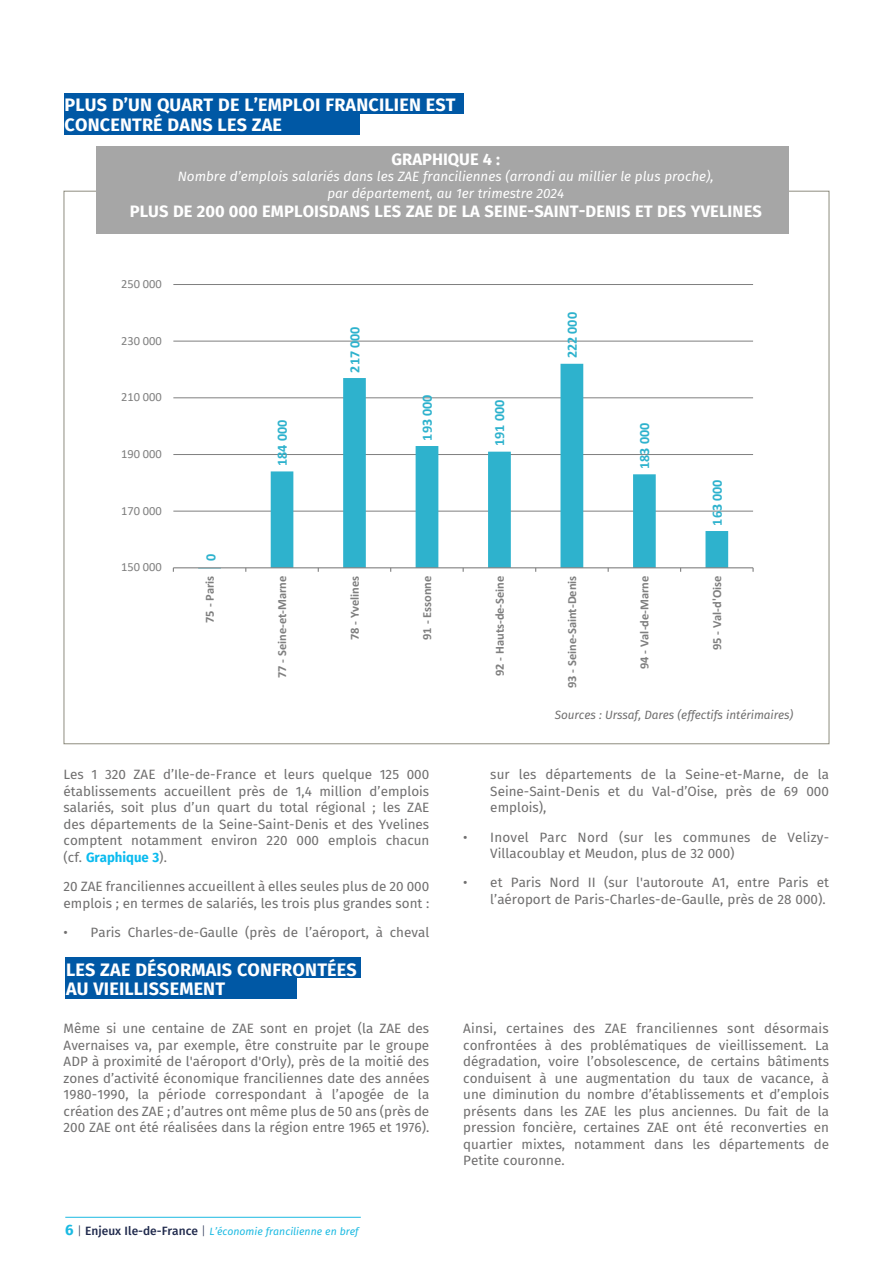
<style>
.page{position:relative;width:893px;height:1263px;background:#fff}
.page>*{position:absolute;margin:0;border:0;box-sizing:border-box;transform-origin:0 0}
.t1{font:700 18px/19.5px "Fira Sans";letter-spacing:.01em;color:#fff}
.t2{font:700 16.5px "Fira Sans";letter-spacing:.01em;color:#fff}
.t3{font:700 14.1px "Calibri";letter-spacing:-.005em;color:#2eb2cd}
.t4{font:13.5px/16.5px "Fira Sans";color:#706f6f;text-align:justify}
.t5{font:italic 13.5px/16.2px "Fira Sans";color:#fff;text-align:center}
.t6{font:700 12.45px "Calibri";color:#7f7f7f}
.t7{font:12.45px "Calibri";letter-spacing:-.005em;color:#7f7f7f}
.t8{font:italic 12px "Fira Sans";letter-spacing:-.005em;color:#706f6f}
.t9{font:italic 10.5px "Fira Sans";color:#1bbae2}
.s1{font-weight:700;color:#0bbbef}
.s2{font-weight:700;font-style:normal;font-size:15px}
.s3{font-weight:300;font-style:normal;font-size:12px;color:#202a4d}
.s4{font-weight:500;font-style:normal;font-size:12px;color:#202a4d}
</style>
<div class="page">
<hr style="left:65px;top:1217px;width:296px;height:1px;background:#1bbae2">
<div style="left:64px;top:93px;width:399px;height:20px;background:#0058a5"></div>
<div style="left:64px;top:113px;width:295px;height:21px;background:#0058a5"></div>
<div style="left:97px;top:147px;width:692px;height:87px;background:#a6a6a6"></div>
<hr style="left:173px;top:511px;width:580px;height:1px;background:#7f7f7f">
<hr style="left:173px;top:454px;width:580px;height:1px;background:#7f7f7f">
<hr style="left:173px;top:397px;width:580px;height:1px;background:#7f7f7f">
<hr style="left:173px;top:341px;width:580px;height:1px;background:#7f7f7f">
<hr style="left:173px;top:284px;width:580px;height:1px;background:#7f7f7f">
<svg style="left:198px;top:364px;width:530px;height:203px"></svg>
<hr style="left:173px;top:567px;width:580px;height:1px;background:#7f7f7f">
<div style="left:65px;top:957px;width:296px;height:21px;background:#0058a5"></div>
<div style="left:65px;top:978px;width:232px;height:21px;background:#0058a5"></div>
<h1 class="t1" style="left:65px;top:94px;width:393px">PLUS D’UN QUART DE L’EMPLOI FRANCILIEN EST<br>CONCENTRÉ DANS LES ZAE</h1>
<p class="t2" style="left:392px;top:145px;width:110px">GRAPHIQUE 4 :</p>
<p class="t5" style="left:178px;top:168px;width:537px">Nombre d’emplois salariés dans les ZAE franciliennes (arrondi au millier le plus proche), par département, au 1er trimestre 2024</p>
<p class="t2" style="left:130px;top:198px;width:634px">PLUS DE 200 000 EMPLOISDANS LES ZAE DE LA SEINE-SAINT-DENIS ET DES YVELINES</p>
<p class="t7" style="left:121px;top:275px;width:42px">250 000</p>
<p class="t7" style="left:121px;top:332px;width:42px">230 000</p>
<p class="t7" style="left:121px;top:389px;width:42px">210 000</p>
<p class="t7" style="left:121px;top:445px;width:42px">190 000</p>
<p class="t7" style="left:121px;top:502px;width:42px">170 000</p>
<p class="t7" style="left:121px;top:559px;width:42px">150 000</p>
<p class="t3" style="left:201px;top:561px;width:9px;rotate:-90deg">0</p>
<p class="t3" style="left:272px;top:466px;width:48px;rotate:-90deg">184 000</p>
<p class="t3" style="left:345px;top:373px;width:48px;rotate:-90deg">217 000</p>
<p class="t3" style="left:417px;top:441px;width:48px;rotate:-90deg">193 000</p>
<p class="t3" style="left:490px;top:446px;width:48px;rotate:-90deg">191 000</p>
<p class="t3" style="left:562px;top:358px;width:48px;rotate:-90deg">222 000</p>
<p class="t3" style="left:635px;top:469px;width:48px;rotate:-90deg">183 000</p>
<p class="t3" style="left:707px;top:526px;width:48px;rotate:-90deg">163 000</p>
<p class="t6" style="left:201px;top:623px;width:49px;rotate:-90deg">75 - Paris</p>
<p class="t6" style="left:273px;top:678px;width:104px;rotate:-90deg">77 - Seine-et-Marne</p>
<p class="t6" style="left:346px;top:640px;width:66px;rotate:-90deg">78 - Yvelines</p>
<p class="t6" style="left:418px;top:640px;width:66px;rotate:-90deg">91 - Essonne</p>
<p class="t6" style="left:491px;top:676px;width:102px;rotate:-90deg">92 - Hauts-de-Seine</p>
<p class="t6" style="left:563px;top:688px;width:114px;rotate:-90deg">93 - Seine-Saint-Denis</p>
<p class="t6" style="left:636px;top:669px;width:95px;rotate:-90deg">94 - Val-de-Marne</p>
<p class="t6" style="left:708px;top:650px;width:76px;rotate:-90deg">95 - Val-d'Oise</p>
<p class="t8" style="left:555px;top:706px;width:240px">Sources : Urssaf, Dares (effectifs intérimaires)</p>
<p class="t4" style="left:64px;top:766px;width:367px">Les 1 320 ZAE d’Ile-de-France et leurs quelque 125 000 établissements accueillent près de 1,4 million d’emplois salariés, soit plus d’un quart du total régional ; les ZAE des départements de la Seine-Saint-Denis et des Yvelines comptent notamment environ 220 000 emplois chacun (cf. <span class="s1">Graphique 3</span>).</p>
<p class="t4" style="left:64px;top:878px;width:367px">20 ZAE franciliennes accueillent à elles seules plus de 20 000 emplois ; en termes de salariés, les trois plus grandes sont :</p>
<p class="t4" style="left:64px;top:924px;width:367px">• Paris Charles-de-Gaulle (près de l’aéroport, à cheval</p>
<p class="t4" style="left:490px;top:766px;width:340px">sur les départements de la Seine-et-Marne, de la Seine-Saint-Denis et du Val-d’Oise, près de 69 000 emplois),</p>
<p class="t4" style="left:490px;top:828px;width:340px;text-indent:-27px">• Inovel Parc Nord (sur les communes de Velizy-<br>Villacoublay et Meudon, plus de 32 000)</p>
<p class="t4" style="left:463px;top:874px;width:367px;text-align:right">• et Paris Nord II (sur l'autoroute A1, entre Paris et l’aéroport de Paris-Charles-de-Gaulle, près de 28 000).</p>
<h1 class="t1" style="left:66px;top:958px;width:292px">LES ZAE DÉSORMAIS CONFRONTÉES<br>AU VIEILLISSEMENT</h1>
<p class="t4" style="left:64px;top:1020px;width:367px">Même si une centaine de ZAE sont en projet (la ZAE des Avernaises va, par exemple, être construite par le groupe ADP à proximité de l'aéroport d'Orly), près de la moitié des zones d’activité économique franciliennes date des années 1980-1990, la période correspondant à l’apogée de la création des ZAE ; d’autres ont même plus de 50 ans (près de 200 ZAE ont été réalisées dans la région entre 1965 et 1976).</p>
<p class="t4" style="left:463px;top:1020px;width:367px">Ainsi, certaines des ZAE franciliennes sont désormais confrontées à des problématiques de vieillissement. La dégradation, voire l’obsolescence, de certains bâtiments conduisent à une augmentation du taux de vacance, à une diminution du nombre d’établissements et d’emplois présents dans les ZAE les plus anciennes. Du fait de la pression foncière, certaines ZAE ont été reconverties en quartier mixtes, notamment dans les départements de Petite couronne.</p>
<p class="t9" style="left:65px;top:1223px;width:295px"><span class="s2">6</span> <span class="s3">|</span> <span class="s4">Enjeux Ile-de-France</span> <span class="s3">|</span> L’économie francilienne en bref</p>
</div>
